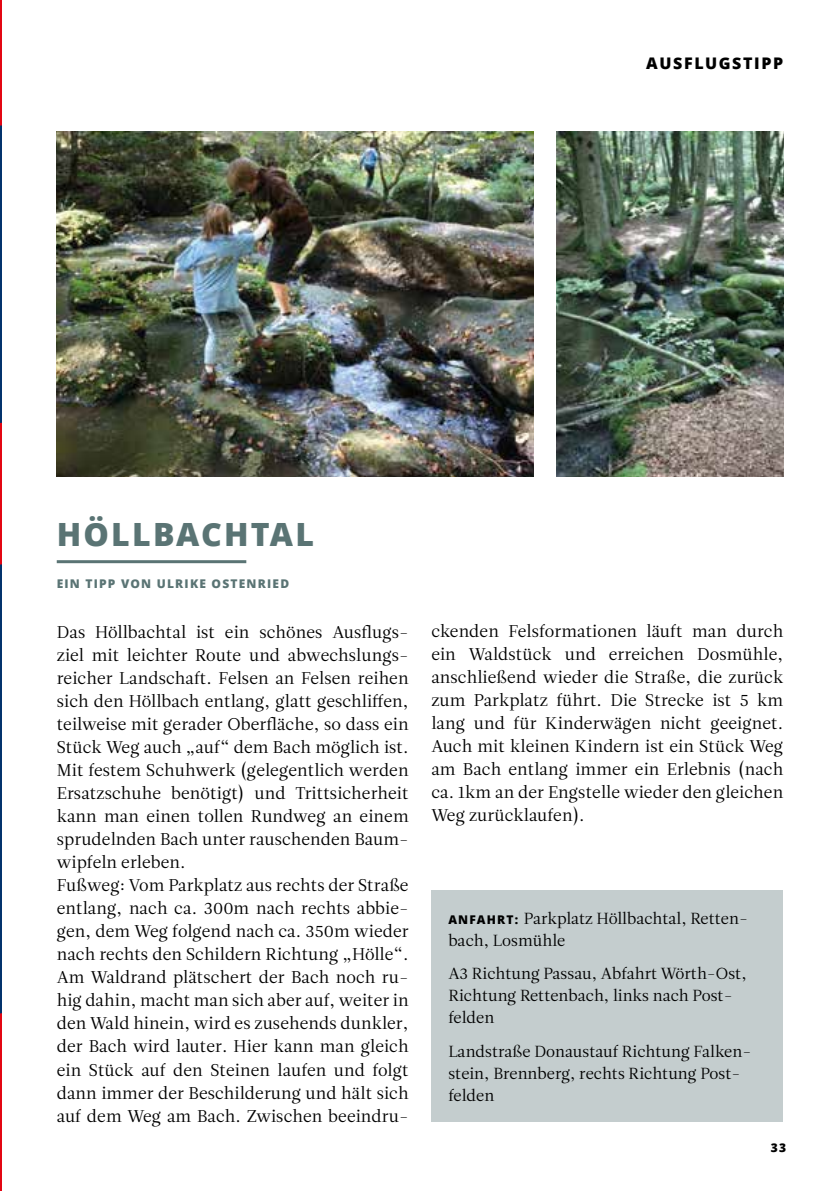
<style>
.page{position:relative;width:840px;height:1191px;background:#fff}
.page>*{position:absolute;margin:0;border:0;box-sizing:border-box;transform-origin:0 0}
.t1{font:800 32px "Open Sans";letter-spacing:.07em;color:#5a7474}
.t2{font:17px/23px "Leitura Roman 1";letter-spacing:.005em;color:#000}
.t3{font:16px/22px "Leitura Roman 1";color:#000}
.t4{font:800 16px "Open Sans";letter-spacing:.1em;color:#000}
.t5{font:800 12px "Open Sans";letter-spacing:.1em;color:#5a7474}
.t6{font:800 12px "Open Sans";color:#000}
.s1{font-family:"Open Sans";font-weight:800;font-size:12px}
</style>
<div class="page">
<img style="left:57px;top:131px;width:476px;height:345px">
<img style="left:556px;top:131px;width:226px;height:345px">
<hr style="left:57px;top:560px;width:189px;height:3px;background:#5a7474">
<div style="left:431px;top:890px;width:351px;height:231px;background:#c4cdce"></div>
<svg style="left:0;top:0;width:1px;height:1191px"></svg>
<p class="t4" style="left:646px;top:51px;width:138px">AUSFLUGSTIPP</p>
<h1 class="t1" style="left:57px;top:510px;width:258px">HÖLLBACHTAL</h1>
<p class="t5" style="left:57px;top:574px;width:234px">EIN TIPP VON ULRIKE OSTENRIED</p>
<p class="t2" style="left:57px;top:621px;width:353px">Das Höllbachtal ist ein schönes Ausflugs&shy;ziel mit leichter Route und abwechslungs&shy;reicher Landschaft. Felsen an Felsen reihen sich den Höllbach entlang, glatt geschliffen, teilweise mit gerader Oberfläche, so dass ein Stück Weg auch „auf“ dem Bach möglich ist.<br>Mit festem Schuhwerk (gelegentlich werden Ersatzschuhe benötigt) und Trittsicherheit kann man einen tollen Rundweg an einem sprudelnden Bach unter rauschenden Baum&shy;wipfeln erleben.<br>Fußweg: Vom Parkplatz aus rechts der Straße entlang, nach ca. 300m nach rechts abbie&shy;gen, dem Weg folgend nach ca. 350m wieder nach rechts den Schildern Richtung „Hölle“.<br>Am Waldrand plätschert der Bach noch ru&shy;hig dahin, macht man sich aber auf, weiter in den Wald hinein, wird es zusehends dunkler, der Bach wird lauter. Hier kann man gleich ein Stück auf den Steinen laufen und folgt dann immer der Beschilderung und hält sich auf dem Weg am Bach. Zwischen beeindru-</p>
<p class="t2" style="left:431px;top:619px;width:353px;text-align:justify">ckenden Felsformationen läuft man durch ein Waldstück und erreichen Dosmühle, anschließend wieder die Straße, die zurück zum Parkplatz führt. Die Strecke ist 5 km lang und für Kinderwägen nicht geeignet.<br>Auch mit kleinen Kindern ist ein Stück Weg am Bach entlang immer ein Erlebnis (nach ca. 1km an der Engstelle wieder den gleichen Weg zurücklaufen).</p>
<p class="t3" style="left:448px;top:907px;width:301px"><span class="s1">ANFAHRT:</span> Parkplatz Höllbachtal, Retten&shy;bach, Losmühle</p>
<p class="t3" style="left:448px;top:963px;width:300px">A3 Richtung Passau, Abfahrt Wörth-Ost,<br>Richtung Rettenbach, links nach Post&shy;felden</p>
<p class="t3" style="left:448px;top:1040px;width:304px">Landstraße Donaustauf Richtung Falken&shy;stein, Brennberg, rechts Richtung Post&shy;felden</p>
<p class="t6" style="left:770px;top:1138px;width:17px">33</p>
</div>
